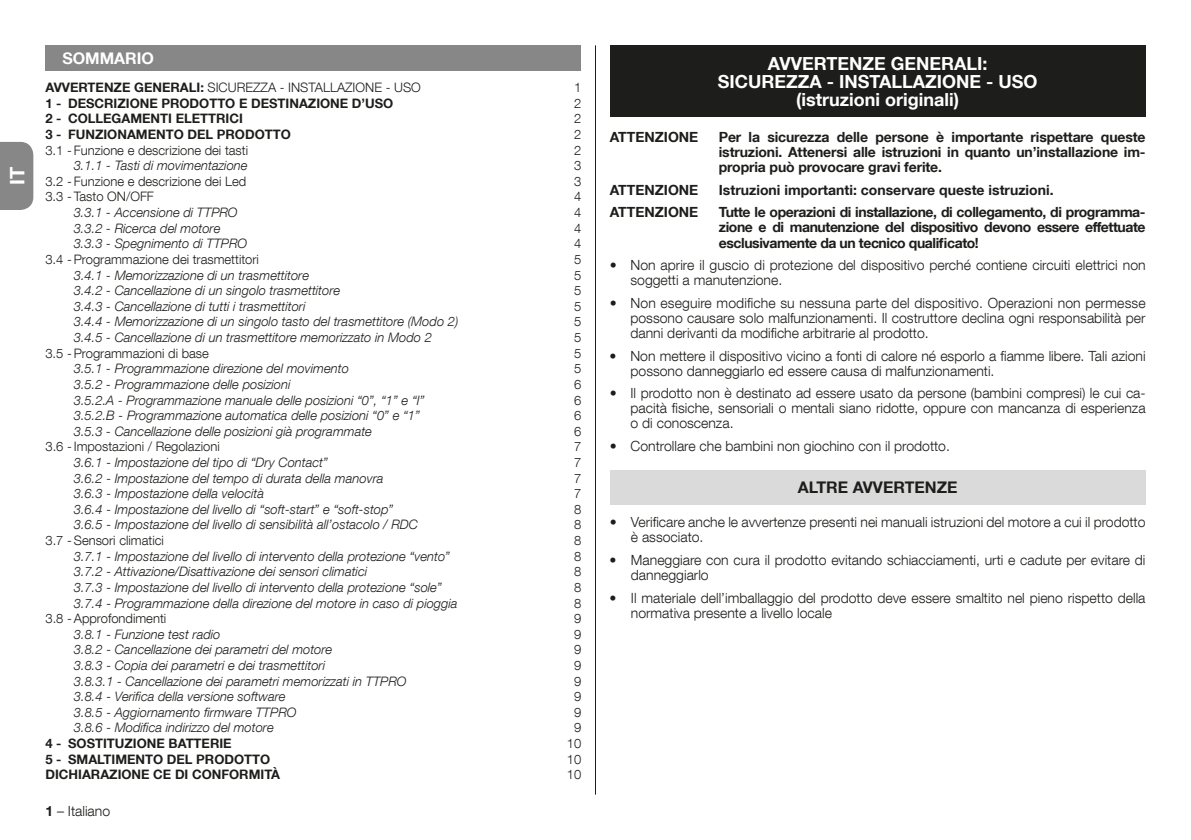
<style>
.page{position:relative;width:1191px;height:840px;background:#fff}
.page>*{position:absolute;margin:0;border:0;box-sizing:border-box;transform-origin:0 0}
.t1{font:700 20px "Helvetica Neue LT Com";color:#fff}
.t2{font:700 18px/18px "Helvetica Neue LT Com";color:#fff;text-align:center}
.t3{font:700 16px "Helvetica Neue LT Com";color:#1d1d1b}
.t4{font:700 16px "Helvetica Neue LT Com";color:#fff}
.t5{font:300 14px/15px "Helvetica Neue LT Com";color:#1d1d1b}
.t6{font:700 14px/15px "Helvetica Neue LT Com";letter-spacing:-.01em;color:#1d1d1b;text-align:justify}
.t7{font:italic 300 13px "Helvetica Neue LT Com";color:#1d1d1b}
.t8{font:300 13px "Helvetica Neue LT Com";color:#1d1d1b}
.t9{font:700 13px "Helvetica Neue LT Com";color:#1d1d1b}
.s1{font-weight:700}
</style>
<div class="page">
<div style="left:0;top:142px;width:33px;height:68px;background:#878787"></div>
<hr style="left:595px;top:45px;width:1px;height:749px;background:#1d1d1b">
<div style="left:609px;top:45px;width:536px;height:72px;background:#1d1d1b"></div>
<div style="left:609px;top:470px;width:536px;height:34px;background:#dadada"></div>
<div style="left:45px;top:45px;width:536px;height:26px;background:#878787"></div>
<h1 class="t1" style="left:5px;top:185px;width:20px;rotate:-90deg">IT</h1>
<p class="t4" style="left:62px;top:48px;width:93px">SOMMARIO</p>
<p class="t8" style="left:45px;top:79px;width:377px"><span class="s1">AVVERTENZE GENERALI:</span> SICUREZZA - INSTALLAZIONE - USO</p>
<p class="t8" style="left:574px;top:79px;width:9px">1</p>
<p class="t9" style="left:45px;top:95px;width:349px">1 - DESCRIZIONE PRODOTTO E DESTINAZIONE D’USO</p>
<p class="t8" style="left:574px;top:95px;width:9px">2</p>
<p class="t9" style="left:45px;top:110px;width:199px">2 - COLLEGAMENTI ELETTRICI</p>
<p class="t8" style="left:574px;top:111px;width:9px">2</p>
<p class="t9" style="left:45px;top:126px;width:247px">3 - FUNZIONAMENTO DEL PRODOTTO</p>
<p class="t8" style="left:574px;top:126px;width:9px">2</p>
<p class="t8" style="left:45px;top:142px;width:204px">3.1 - Funzione e descrizione dei tasti</p>
<p class="t8" style="left:574px;top:142px;width:9px">2</p>
<p class="t7" style="left:74px;top:158px;width:175px">3.1.1 - Tasti di movimentazione</p>
<p class="t8" style="left:574px;top:157px;width:9px">3</p>
<p class="t8" style="left:45px;top:173px;width:202px">3.2 - Funzione e descrizione dei Led</p>
<p class="t8" style="left:574px;top:173px;width:9px">3</p>
<p class="t8" style="left:45px;top:189px;width:110px">3.3 - Tasto ON/OFF</p>
<p class="t8" style="left:574px;top:189px;width:9px">4</p>
<p class="t7" style="left:74px;top:204px;width:165px">3.3.1 - Accensione di TTPRO</p>
<p class="t8" style="left:574px;top:204px;width:9px">4</p>
<p class="t7" style="left:74px;top:220px;width:148px">3.3.2 - Ricerca del motore</p>
<p class="t8" style="left:574px;top:220px;width:9px">4</p>
<p class="t7" style="left:74px;top:236px;width:175px">3.3.3 - Spegnimento di TTPRO</p>
<p class="t8" style="left:574px;top:235px;width:9px">4</p>
<p class="t8" style="left:45px;top:251px;width:215px">3.4 - Programmazione dei trasmettitori</p>
<p class="t8" style="left:574px;top:251px;width:9px">5</p>
<p class="t7" style="left:74px;top:267px;width:237px">3.4.1 - Memorizzazione di un trasmettitore</p>
<p class="t8" style="left:574px;top:267px;width:9px">5</p>
<p class="t7" style="left:74px;top:282px;width:268px">3.4.2 - Cancellazione di un singolo trasmettitore</p>
<p class="t8" style="left:574px;top:282px;width:9px">5</p>
<p class="t7" style="left:74px;top:298px;width:233px">3.4.3 - Cancellazione di tutti i trasmettitori</p>
<p class="t8" style="left:574px;top:298px;width:9px">5</p>
<p class="t7" style="left:74px;top:314px;width:386px">3.4.4 - Memorizzazione di un singolo tasto del trasmettitore (Modo 2)</p>
<p class="t8" style="left:574px;top:313px;width:9px">5</p>
<p class="t7" style="left:74px;top:329px;width:360px">3.4.5 - Cancellazione di un trasmettitore memorizzato in Modo 2</p>
<p class="t8" style="left:574px;top:329px;width:9px">5</p>
<p class="t8" style="left:45px;top:345px;width:165px">3.5 - Programmazioni di base</p>
<p class="t8" style="left:574px;top:345px;width:9px">5</p>
<p class="t7" style="left:74px;top:360px;width:277px">3.5.1 - Programmazione direzione del movimento</p>
<p class="t8" style="left:574px;top:360px;width:9px">5</p>
<p class="t7" style="left:74px;top:376px;width:218px">3.5.2 - Programmazione delle posizioni</p>
<p class="t8" style="left:574px;top:376px;width:9px">6</p>
<p class="t7" style="left:74px;top:392px;width:352px">3.5.2.A - Programmazione manuale delle posizioni “0”, “1” e “I”</p>
<p class="t8" style="left:574px;top:391px;width:9px">6</p>
<p class="t7" style="left:74px;top:407px;width:348px">3.5.2.B - Programmazione automatica delle posizioni “0” e “1”</p>
<p class="t8" style="left:574px;top:407px;width:9px">6</p>
<p class="t7" style="left:74px;top:423px;width:300px">3.5.3 - Cancellazione delle posizioni già programmate</p>
<p class="t8" style="left:574px;top:423px;width:9px">6</p>
<p class="t8" style="left:45px;top:438px;width:176px">3.6 - Impostazioni / Regolazioni</p>
<p class="t8" style="left:574px;top:438px;width:9px">7</p>
<p class="t7" style="left:74px;top:454px;width:256px">3.6.1 - Impostazione del tipo di “Dry Contact”</p>
<p class="t8" style="left:574px;top:454px;width:9px">7</p>
<p class="t7" style="left:74px;top:470px;width:311px">3.6.2 - Impostazione del tempo di durata della manovra</p>
<p class="t8" style="left:574px;top:469px;width:9px">7</p>
<p class="t7" style="left:74px;top:485px;width:192px">3.6.3 - Impostazione della velocità</p>
<p class="t8" style="left:574px;top:485px;width:9px">7</p>
<p class="t7" style="left:74px;top:501px;width:321px">3.6.4 - Impostazione del livello di “soft-start” e “soft-stop”</p>
<p class="t8" style="left:574px;top:501px;width:9px">8</p>
<p class="t7" style="left:74px;top:516px;width:346px">3.6.5 - Impostazione del livello di sensibilità all’ostacolo / RDC</p>
<p class="t8" style="left:574px;top:516px;width:9px">8</p>
<p class="t8" style="left:45px;top:532px;width:120px">3.7 - Sensori climatici</p>
<p class="t8" style="left:574px;top:532px;width:9px">8</p>
<p class="t7" style="left:74px;top:548px;width:378px">3.7.1 - Impostazione del livello di intervento della protezione “vento”</p>
<p class="t8" style="left:574px;top:547px;width:9px">8</p>
<p class="t7" style="left:74px;top:563px;width:295px">3.7.2 - Attivazione/Disattivazione dei sensori climatici</p>
<p class="t8" style="left:574px;top:563px;width:9px">8</p>
<p class="t7" style="left:74px;top:579px;width:369px">3.7.3 - Impostazione del livello di intervento della protezione “sole”</p>
<p class="t8" style="left:574px;top:579px;width:9px">8</p>
<p class="t7" style="left:74px;top:594px;width:385px">3.7.4 - Programmazione della direzione del motore in caso di pioggia</p>
<p class="t8" style="left:574px;top:594px;width:9px">8</p>
<p class="t8" style="left:45px;top:610px;width:122px">3.8 - Approfondimenti</p>
<p class="t8" style="left:574px;top:610px;width:9px">9</p>
<p class="t7" style="left:74px;top:626px;width:148px">3.8.1 - Funzione test radio</p>
<p class="t8" style="left:574px;top:625px;width:9px">9</p>
<p class="t7" style="left:74px;top:641px;width:260px">3.8.2 - Cancellazione dei parametri del motore</p>
<p class="t8" style="left:574px;top:641px;width:9px">9</p>
<p class="t7" style="left:74px;top:657px;width:253px">3.8.3 - Copia dei parametri e dei trasmettitori</p>
<p class="t8" style="left:574px;top:657px;width:9px">9</p>
<p class="t7" style="left:74px;top:672px;width:334px">3.8.3.1 - Cancellazione dei parametri memorizzati in TTPRO</p>
<p class="t8" style="left:574px;top:672px;width:9px">9</p>
<p class="t7" style="left:74px;top:688px;width:213px">3.8.4 - Verifica della versione software</p>
<p class="t8" style="left:574px;top:688px;width:9px">9</p>
<p class="t7" style="left:74px;top:704px;width:224px">3.8.5 - Aggiornamento firmware TTPRO</p>
<p class="t8" style="left:574px;top:703px;width:9px">9</p>
<p class="t7" style="left:74px;top:719px;width:201px">3.8.6 - Modifica indirizzo del motore</p>
<p class="t8" style="left:574px;top:719px;width:9px">9</p>
<p class="t9" style="left:45px;top:734px;width:188px">4 - SOSTITUZIONE BATTERIE</p>
<p class="t8" style="left:567px;top:735px;width:16px">10</p>
<p class="t9" style="left:45px;top:750px;width:226px">5 - SMALTIMENTO DEL PRODOTTO</p>
<p class="t8" style="left:567px;top:750px;width:16px">10</p>
<p class="t9" style="left:45px;top:766px;width:236px">DICHIARAZIONE CE DI CONFORMITÀ</p>
<p class="t8" style="left:567px;top:766px;width:16px">10</p>
<p class="t5" style="left:45px;top:802px;width:66px"><span class="s1">1</span> – Italiano</p>
<h2 class="t2" style="left:718px;top:54px;width:321px">AVVERTENZE GENERALI:<br>SICUREZZA - INSTALLAZIONE - USO (istruzioni originali)</h2>
<p class="t6" style="left:609px;top:129px;width:90px">ATTENZIONE</p>
<p class="t6" style="left:719px;top:129px;width:428px">Per la sicurezza delle persone è importante rispettare queste istruzioni. Attenersi alle istruzioni in quanto un’installazione im&shy;propria può provocare gravi ferite.</p>
<p class="t6" style="left:609px;top:182px;width:90px">ATTENZIONE</p>
<p class="t6" style="left:719px;top:182px;width:336px">Istruzioni importanti: conservare queste istruzioni.</p>
<p class="t6" style="left:609px;top:204px;width:90px">ATTENZIONE</p>
<p class="t6" style="left:719px;top:204px;width:428px">Tutte le operazioni di installazione, di collegamento, di programma&shy;zione e di manutenzione del dispositivo devono essere effettuate esclusivamente da un tecnico qualificato!</p>
<p class="t5" style="left:630px;top:257px;width:517px;text-indent:-21px"><span class="s1">•</span> Non aprire il guscio di protezione del dispositivo perché contiene circuiti elettrici non soggetti a manutenzione.</p>
<p class="t5" style="left:630px;top:295px;width:517px;text-align:justify;text-indent:-21px"><span class="s1">•</span> Non eseguire modifiche su nessuna parte del dispositivo. Operazioni non permesse possono causare solo malfunzionamenti. Il costruttore declina ogni responsabilità per danni derivanti da modifiche arbitrarie al prodotto.</p>
<p class="t5" style="left:630px;top:347px;width:516px;text-indent:-21px"><span class="s1">•</span> Non mettere il dispositivo vicino a fonti di calore né esporlo a fiamme libere. Tali azioni possono danneggiarlo ed essere causa di malfunzionamenti.</p>
<p class="t5" style="left:630px;top:385px;width:517px;text-align:justify;text-indent:-21px"><span class="s1">•</span> Il prodotto non è destinato ad essere usato da persone (bambini compresi) le cui ca&shy;pacità fisiche, sensoriali o mentali siano ridotte, oppure con mancanza di esperienza o di conoscenza.</p>
<p class="t5" style="left:610px;top:438px;width:342px"><span class="s1">•</span> Controllare che bambini non giochino con il prodotto.</p>
<p class="t3" style="left:798px;top:477px;width:161px">ALTRE AVVERTENZE</p>
<p class="t5" style="left:631px;top:514px;width:516px;text-indent:-21px"><span class="s1">•</span> Verificare anche le avvertenze presenti nei manuali istruzioni del motore a cui il prodotto è associato.</p>
<p class="t5" style="left:631px;top:552px;width:516px;text-indent:-21px"><span class="s1">•</span> Maneggiare con cura il prodotto evitando schiacciamenti, urti e cadute per evitare di danneggiarlo</p>
<p class="t5" style="left:631px;top:589px;width:516px;text-indent:-21px"><span class="s1">•</span> Il materiale dell’imballaggio del prodotto deve essere smaltito nel pieno rispetto della normativa presente a livello locale</p>
</div>
